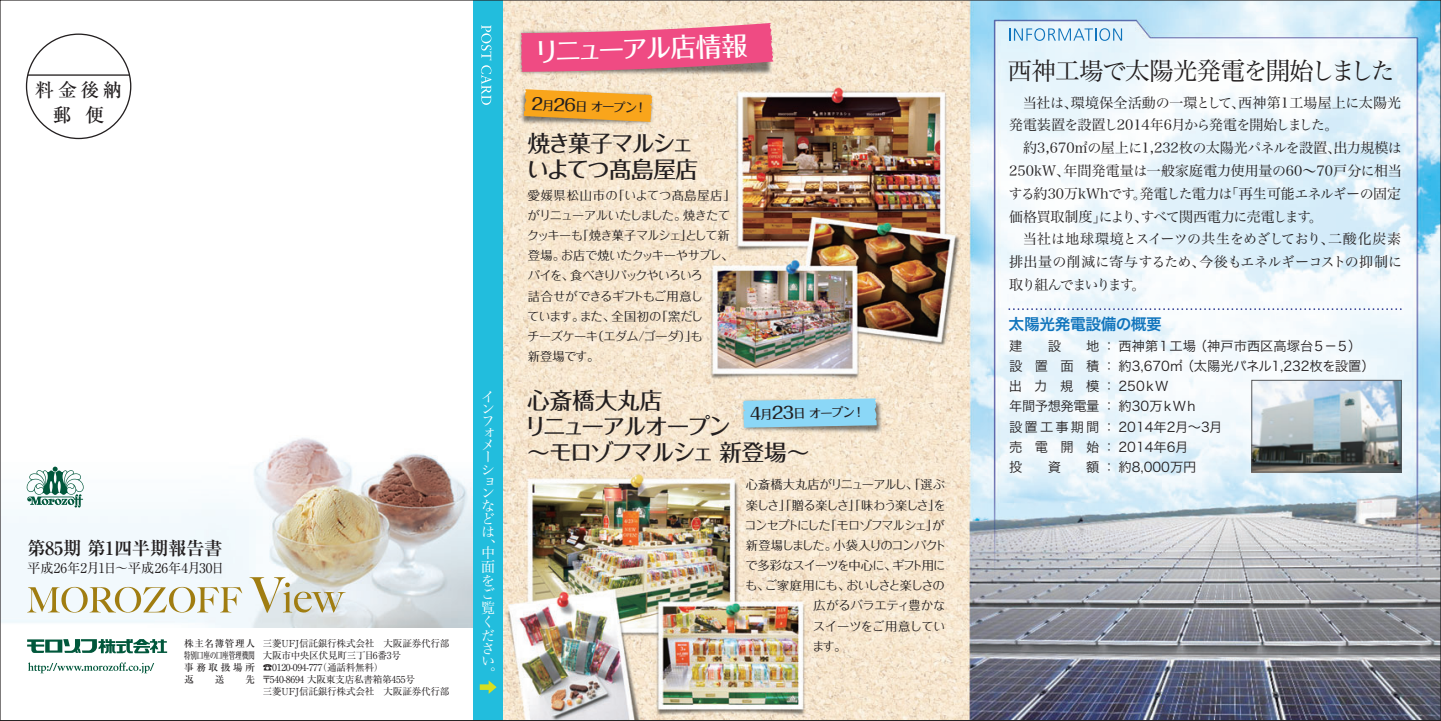
<style>
.page{position:relative;width:1441px;height:721px;background:#fff}
.page>*{position:absolute;margin:0;border:0;box-sizing:border-box;transform-origin:0 0}
.t1{font:26.07px "Folk Pro Medium 90 pv RKSJ H";color:#fff}
.t2{font:24.5px "Hira Min Pro W3 90 pv RKSJ V";letter-spacing:-.04em;color:#231f20}
.t3{font:22.75px/26.2px "Folk Pro Medium 90 pv RKSJ H";letter-spacing:-.08em;color:#231f20}
.t4{font:18.9px/24.7px "Ryumin Pro Medium 90 pv RKSJ H";color:#231f20;text-align:center}
.t5{font:18.2px "Ryumin Pro Bold 90 pv RKSJ H";letter-spacing:-.01em;color:#231f20}
.t6{font:15.75px "Hira Kaku Pro W6 90 pv RKSJ H";letter-spacing:-.025em;color:#1074bc}
.t7{font:14px "Hira Min Pro W3 90 pv RKSJ V";letter-spacing:-.02em;color:#231f20}
.t8{font:14px "Hira Min Pro W3 90 pv RKSJ V";color:#231f20}
.t9{font:14px "Hira Min Pro W3 90 pv RKSJ V";letter-spacing:.01em;color:#231f20}
.t10{font:14px "Hira Min Pro W3 90 pv RKSJ V";letter-spacing:.015em;color:#231f20}
.t11{font:14px "Hira Min Pro W3 90 pv RKSJ V";letter-spacing:-.055em;color:#231f20}
.t12{font:14px "Hira Min Pro W3 90 pv RKSJ V";letter-spacing:-.06em;color:#231f20}
.t13{font:14px/12.4px "Hira Min Pro W3 90 pv RKSJ V";color:#fff}
.t14{font:14px "Hira Min Pro W3 90 pv RKSJ V";letter-spacing:-.125em;color:#231f20}
.t15{font:13.3px/20.1px "Hira Kaku Pro W3 90 pv RKSJ H";color:#231f20}
.t16{font:13.3px "Ryumin Pro Regular 90 pv RKSJ H";color:#231f20}
.t17{font:12.25px/20.1px "Folk Pro Regular 90 pv RKSJ H";letter-spacing:-.07em;color:#231f20}
.t18{font:12.25px "Folk Pro Regular 90 pv RKSJ H";letter-spacing:-.09em;color:#231f20}
.t19{font:12.25px "Folk Pro Medium 90 pv RKSJ H";color:#231f20}
.t20{font:12.25px "Folk Pro Regular 90 pv RKSJ H";letter-spacing:-.11em;color:#231f20}
.t21{font:12.25px "Folk Pro Regular 90 pv RKSJ H";letter-spacing:-.045em;color:#231f20}
.t22{font:12.25px "Folk Pro Regular 90 pv RKSJ H";letter-spacing:-.015em;color:#231f20}
.t23{font:12.25px "Folk Pro Regular 90 pv RKSJ H";letter-spacing:-.035em;color:#231f20}
.t24{font:9.62px/11.9px "Ryumin Pro Regular 90 pv RKSJ H";letter-spacing:-.025em;color:#231f20}
.t25{font:9.62px/11.9px "Ryumin Pro Medium 90 pv RKSJ H";letter-spacing:.06em;color:#231f20;text-align:justify}
.s1{font-size:16.45px}
</style>
<div class="page">
<img style="left:2px;top:438px;width:471px;height:188px">
<div style="left:473px;top:0;width:30px;height:720px;background:#22bddd"></div>
<img style="left:503px;top:2px;width:935px;height:716px">
<svg style="left:524px;top:89px;width:128px;height:33px;background:#eea936"></svg>
<svg style="left:743px;top:398px;width:133px;height:29px;background:#90d5f1"></svg>
<svg style="left:481px;top:25px;width:10px;height:80px"></svg>
<hr style="left:28px;top:74px;width:101px;height:2px;background:#231f20">
<svg style="left:480px;top:680px;width:16px;height:13px"></svg>
<svg style="left:27px;top:639px;width:140px;height:13px"></svg>
<svg style="left:28px;top:662px;width:126px;height:10px"></svg>
<svg style="left:521px;top:23px;width:252px;height:49px;background:#e7648c"></svg>
<svg style="left:1009px;top:28px;width:113px;height:13px"></svg>
<svg style="left:1009px;top:308px;width:392px;height:2px"></svg>
<img style="left:1253px;top:382px;width:146px;height:88px">
<div style="left:1251px;top:380px;width:150px;height:92px;border:1px solid #57585a"></div>
<svg style="left:27px;top:466px;width:57px;height:41px"></svg>
<svg style="left:27px;top:586px;width:215px;height:26px"></svg>
<svg style="left:249px;top:576px;width:96px;height:36px"></svg>
<p class="t4" style="left:35px;top:80px;width:89px">料金後納郵 便</p>
<p class="t5" style="left:27px;top:540px;width:197px">第85期 第1四半期報告書</p>
<p class="t16" style="left:27px;top:562px;width:199px">平成26年2月1日～平成26年4月30日</p>
<p class="t25" style="left:184px;top:638px;width:72px">株主名簿管理人特別口座の口座管理機関事務取扱場所返</p>
<p class="t25" style="left:215px;top:674px;width:11px">送</p>
<p class="t25" style="left:245px;top:674px;width:11px">先</p>
<p class="t24" style="left:262px;top:638px;width:189px">三菱UFJ信託銀行株式会社　大阪証券代行部大阪市中央区伏見町三丁目6番3号☎0120-094-777（通話料無料）<br>〒540-8694 大阪東支店私書箱第455号<br>三菱UFJ信託銀行株式会社　大阪証券代行部</p>
<p class="t13" style="left:481px;top:392px;width:15px">インフォメーションなどは、</p>
<p class="t13" style="left:481px;top:547px;width:15px;line-height:13.8px">中面をご覧くださ</p>
<p class="t13" style="left:481px;top:655px;width:15px;line-height:13px">い。</p>
<p class="t1" style="left:533px;top:42px;width:215px;rotate:-2deg">リニューアル店情報</p>
<p class="t19" style="left:532px;top:100px;width:117px;rotate:2deg"><span class="s1">2</span>月<span class="s1">26</span>日 オープン！</p>
<p class="t3" style="left:526px;top:133px;width:173px">焼き菓子マルシェいよてつ髙島屋店</p>
<p class="t17" style="left:527px;top:187px;width:210px">愛媛県松山市の「いよてつ髙島屋店」がリニューアルいたしました。焼きたてクッキーも「焼き菓子マルシェ」として新登場。お店で焼いたクッキーやサブレ、パイを、食べきりパックやいろいろ<br>詰合せができるギフトもご用意し<br>ています。また、全国初の「窯だし<br>チーズケーキ（エダム/ゴーダ）」も<br>新登場です。</p>
<p class="t3" style="left:524px;top:389px;width:287px">心斎橋大丸店<br>リニューアルオープン<br>～モロゾフマルシェ 新登場～</p>
<p class="t19" style="left:750px;top:409px;width:116px;rotate:-1deg"><span class="s1">4</span>月<span class="s1">23</span>日 オープン！</p>
<p class="t21" style="left:746px;top:480px;width:201px">心斎橋大丸店がリニューアルし、「選ぶ</p>
<p class="t18" style="left:746px;top:500px;width:201px">楽しさ」「贈る楽しさ」「味わう楽しさ」を</p>
<p class="t20" style="left:744px;top:520px;width:202px">コンセプトにした「モロゾフマルシェ」が</p>
<p class="t18" style="left:746px;top:540px;width:202px">新登場しました。小袋入りのコンパクト</p>
<p class="t17" style="left:745px;top:556px;width:202px">で多彩なスイーツを中心に、ギフト用に</p>
<p class="t17" style="left:745px;top:576px;width:201px">も、ご家庭用にも、おいしさと楽しさの</p>
<p class="t22" style="left:813px;top:600px;width:133px">広がるバラエティ豊かな</p>
<p class="t23" style="left:812px;top:620px;width:134px">スイーツをご用意してい</p>
<p class="t17" style="left:812px;top:637px;width:36px">ます。</p>
<p class="t2" style="left:1007px;top:61px;width:389px">西神工場で太陽光発電を開始しました</p>
<p class="t10" style="left:1022px;top:97px;width:380px">当社は、環境保全活動の一環として、西神第1工場屋上に太陽光</p>
<p class="t11" style="left:1009px;top:120px;width:331px">発電装置を設置し2014年6月から発電を開始しました。</p>
<p class="t7" style="left:1023px;top:143px;width:380px">約3,670㎡の屋上に1,232枚の太陽光パネルを設置、出力規模は</p>
<p class="t9" style="left:1009px;top:165px;width:394px">250kW、年間発電量は一般家庭電力使用量の60～70戸分に相当</p>
<p class="t7" style="left:1008px;top:188px;width:394px">する約30万kWhです。発電した電力は「再生可能エネルギーの固定</p>
<p class="t12" style="left:1009px;top:211px;width:315px">価格買取制度」により、すべて関西電力に売電します。</p>
<p class="t8" style="left:1022px;top:233px;width:380px">当社は地球環境とスイーツの共生をめざしており、二酸化炭素</p>
<p class="t8" style="left:1009px;top:256px;width:394px">排出量の削減に寄与するため、今後もエネルギーコストの抑制に</p>
<p class="t14" style="left:1009px;top:279px;width:138px">取り組んでまいります。</p>
<p class="t6" style="left:1008px;top:317px;width:155px">太陽光発電設備の概要</p>
<p class="t15" style="left:1009px;top:337px;width:367px;text-indent:77px">地：西神第１工場 （神戸市西区高塚台５－５）設 置 面 積：約3,670㎡ （太陽光パネル1,232枚を設置）出 力 規 模：250ｋＷ<br>年間予想発電量：約30万ｋＷｈ<br>設置工事期間： 2014年2月～3月<br>売 電 開 始： 2014年6月<br>投</p>
<p class="t15" style="left:1009px;top:337px;width:15px">建</p>
<p class="t15" style="left:1047px;top:337px;width:15px">設</p>
<p class="t15" style="left:1047px;top:458px;width:15px">資</p>
<p class="t15" style="left:1086px;top:458px;width:112px">額：約8,000万円</p>
</div>
